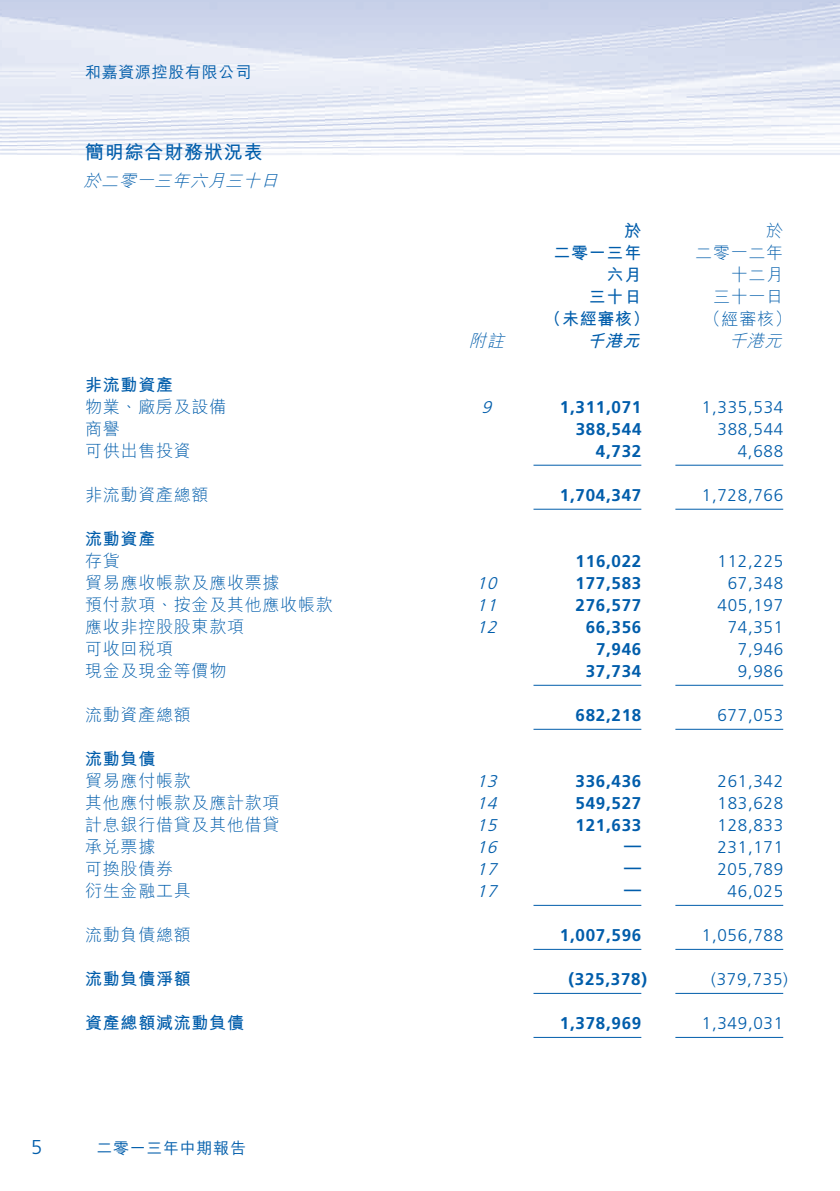
<style>
.page{position:relative;width:840px;height:1191px;background:#fff}
.page>*{position:absolute;margin:0;border:0;box-sizing:border-box;transform-origin:0 0}
.t1{font:300 20px "Frutiger";color:#015dab}
.t2{font:700 19px "M Hei HK";letter-spacing:.04em;color:#015dab}
.t3{font:300 17px "M Hei HK";letter-spacing:.04em;color:#015dab}
.t4{font:300 17px "Frutiger";letter-spacing:.04em;color:#015dab}
.t5{font:700 17px "Frutiger";letter-spacing:.04em;color:#015dab}
.t6{font:700 17px/22px "M Hei HK";letter-spacing:.04em;color:#015dab;text-align:right}
.t7{font:italic 300 17px "Frutiger";color:#015dab}
.t8{font:italic 300 17px "M Hei HK";color:#015dab}
.t9{font:italic 700 17px "M Hei HK";color:#015dab}
.t10{font:500 16px "M Hei HK";letter-spacing:.04em;color:#015dab}
</style>
<div class="page">
<img style="left:0;top:0;width:839px;height:1038px">
<hr style="left:533px;top:465px;width:108px;height:1px;background:#015dab">
<hr style="left:675px;top:465px;width:107px;height:1px;background:#015dab">
<hr style="left:533px;top:509px;width:108px;height:1px;background:#015dab">
<hr style="left:675px;top:509px;width:107px;height:1px;background:#015dab">
<hr style="left:533px;top:685px;width:108px;height:1px;background:#015dab">
<hr style="left:675px;top:685px;width:107px;height:1px;background:#015dab">
<hr style="left:533px;top:729px;width:108px;height:1px;background:#015dab">
<hr style="left:675px;top:729px;width:107px;height:1px;background:#015dab">
<hr style="left:533px;top:905px;width:108px;height:1px;background:#015dab">
<hr style="left:675px;top:905px;width:107px;height:1px;background:#015dab">
<hr style="left:533px;top:949px;width:108px;height:1px;background:#015dab">
<hr style="left:675px;top:949px;width:107px;height:1px;background:#015dab">
<hr style="left:533px;top:993px;width:108px;height:1px;background:#015dab">
<hr style="left:675px;top:993px;width:107px;height:1px;background:#015dab">
<hr style="left:533px;top:1037px;width:108px;height:1px;background:#015dab">
<hr style="left:675px;top:1037px;width:107px;height:1px;background:#015dab">
<p class="t10" style="left:85px;top:60px;width:168px">和嘉資源控股有限公司</p>
<p class="t2" style="left:85px;top:138px;width:179px">簡明綜合財務狀況表</p>
<p class="t8" style="left:83px;top:169px;width:202px">於二零一三年六月三十日</p>
<p class="t1" style="left:31px;top:1135px;width:13px">5</p>
<p class="t6" style="left:85px;top:372px;width:89px">非流動資產</p>
<p class="t3" style="left:85px;top:395px;width:142px">物業、廠房及設備</p>
<p class="t3" style="left:85px;top:417px;width:36px">商譽</p>
<p class="t3" style="left:85px;top:439px;width:107px">可供出售投資</p>
<p class="t3" style="left:85px;top:483px;width:125px">非流動資產總額</p>
<p class="t6" style="left:85px;top:526px;width:72px">流動資產</p>
<p class="t3" style="left:85px;top:549px;width:36px">存貨</p>
<p class="t3" style="left:85px;top:571px;width:196px">貿易應收帳款及應收票據</p>
<p class="t3" style="left:85px;top:593px;width:249px">預付款項、按金及其他應收帳款</p>
<p class="t3" style="left:85px;top:615px;width:160px">應收非控股股東款項</p>
<p class="t3" style="left:85px;top:637px;width:89px">可收回稅項</p>
<p class="t3" style="left:85px;top:659px;width:142px">現金及現金等價物</p>
<p class="t3" style="left:85px;top:703px;width:107px">流動資產總額</p>
<p class="t6" style="left:85px;top:746px;width:72px">流動負債</p>
<p class="t3" style="left:85px;top:769px;width:107px">貿易應付帳款</p>
<p class="t3" style="left:85px;top:791px;width:196px">其他應付帳款及應計款項</p>
<p class="t3" style="left:85px;top:813px;width:196px">計息銀行借貸及其他借貸</p>
<p class="t3" style="left:85px;top:835px;width:72px">承兌票據</p>
<p class="t3" style="left:85px;top:857px;width:89px">可換股債券</p>
<p class="t3" style="left:85px;top:879px;width:107px">衍生金融工具</p>
<p class="t3" style="left:85px;top:923px;width:107px">流動負債總額</p>
<p class="t6" style="left:85px;top:966px;width:107px">流動負債淨額</p>
<p class="t6" style="left:85px;top:1010px;width:160px">資產總額減流動負債</p>
<p class="t10" style="left:96px;top:1136px;width:151px">二零一三年中期報告</p>
<p class="t6" style="left:624px;top:218px;width:18px">於</p>
<p class="t3" style="left:765px;top:219px;width:18px">於</p>
<p class="t6" style="left:553px;top:240px;width:89px">二零一三年六月<br>三十日</p>
<p class="t6" style="left:544px;top:306px;width:107px">（未經審核）</p>
<p class="t3" style="left:695px;top:241px;width:89px">二零一二年</p>
<p class="t3" style="left:730px;top:263px;width:54px">十二月</p>
<p class="t3" style="left:712px;top:285px;width:72px">三十一日</p>
<p class="t3" style="left:703px;top:307px;width:89px">（經審核(</p>
<p class="t8" style="left:468px;top:329px;width:42px">附註</p>
<p class="t9" style="left:586px;top:328px;width:60px">千港元</p>
<p class="t8" style="left:728px;top:329px;width:60px">千港元</p>
<p class="t7" style="left:481px;top:397px;width:16px">9</p>
<p class="t5" style="left:559px;top:397px;width:83px">1,311,071</p>
<p class="t4" style="left:701px;top:397px;width:83px">1,335,534</p>
<p class="t5" style="left:575px;top:419px;width:67px">388,544</p>
<p class="t4" style="left:717px;top:419px;width:67px">388,544</p>
<p class="t5" style="left:595px;top:441px;width:47px">4,732</p>
<p class="t4" style="left:737px;top:441px;width:47px">4,688</p>
<p class="t5" style="left:559px;top:485px;width:83px">1,704,347</p>
<p class="t4" style="left:701px;top:485px;width:83px">1,728,766</p>
<p class="t5" style="left:575px;top:551px;width:67px">116,022</p>
<p class="t4" style="left:717px;top:551px;width:67px">112,225</p>
<p class="t7" style="left:476px;top:573px;width:26px">10</p>
<p class="t5" style="left:575px;top:573px;width:67px">177,583</p>
<p class="t4" style="left:727px;top:573px;width:57px">67,348</p>
<p class="t7" style="left:476px;top:595px;width:26px">11</p>
<p class="t5" style="left:575px;top:595px;width:67px">276,577</p>
<p class="t4" style="left:717px;top:595px;width:67px">405,197</p>
<p class="t7" style="left:476px;top:617px;width:26px">12</p>
<p class="t5" style="left:585px;top:617px;width:57px">66,356</p>
<p class="t4" style="left:727px;top:617px;width:57px">74,351</p>
<p class="t5" style="left:595px;top:639px;width:47px">7,946</p>
<p class="t4" style="left:737px;top:639px;width:47px">7,946</p>
<p class="t5" style="left:585px;top:661px;width:57px">37,734</p>
<p class="t4" style="left:737px;top:661px;width:47px">9,986</p>
<p class="t5" style="left:575px;top:705px;width:67px">682,218</p>
<p class="t4" style="left:717px;top:705px;width:67px">677,053</p>
<p class="t7" style="left:476px;top:771px;width:26px">13</p>
<p class="t5" style="left:575px;top:771px;width:67px">336,436</p>
<p class="t4" style="left:717px;top:771px;width:67px">261,342</p>
<p class="t7" style="left:476px;top:793px;width:26px">14</p>
<p class="t5" style="left:575px;top:793px;width:67px">549,527</p>
<p class="t4" style="left:717px;top:793px;width:67px">183,628</p>
<p class="t7" style="left:476px;top:815px;width:26px">15</p>
<p class="t5" style="left:575px;top:815px;width:67px">121,633</p>
<p class="t4" style="left:717px;top:815px;width:67px">128,833</p>
<p class="t7" style="left:476px;top:837px;width:26px">16</p>
<p class="t5" style="left:624px;top:835px;width:18px">—</p>
<p class="t4" style="left:717px;top:837px;width:67px">231,171</p>
<p class="t7" style="left:476px;top:859px;width:26px">17</p>
<p class="t5" style="left:624px;top:857px;width:18px">—</p>
<p class="t4" style="left:717px;top:859px;width:67px">205,789</p>
<p class="t7" style="left:476px;top:881px;width:26px">17</p>
<p class="t5" style="left:624px;top:879px;width:18px">—</p>
<p class="t4" style="left:727px;top:881px;width:57px">46,025</p>
<p class="t5" style="left:559px;top:925px;width:83px">1,007,596</p>
<p class="t4" style="left:701px;top:925px;width:83px">1,056,788</p>
<p class="t5" style="left:568px;top:969px;width:80px">)325,378(</p>
<p class="t4" style="left:711px;top:969px;width:78px">)379,735(</p>
<p class="t5" style="left:559px;top:1013px;width:83px">1,378,969</p>
<p class="t4" style="left:701px;top:1013px;width:83px">1,349,031</p>
</div>
